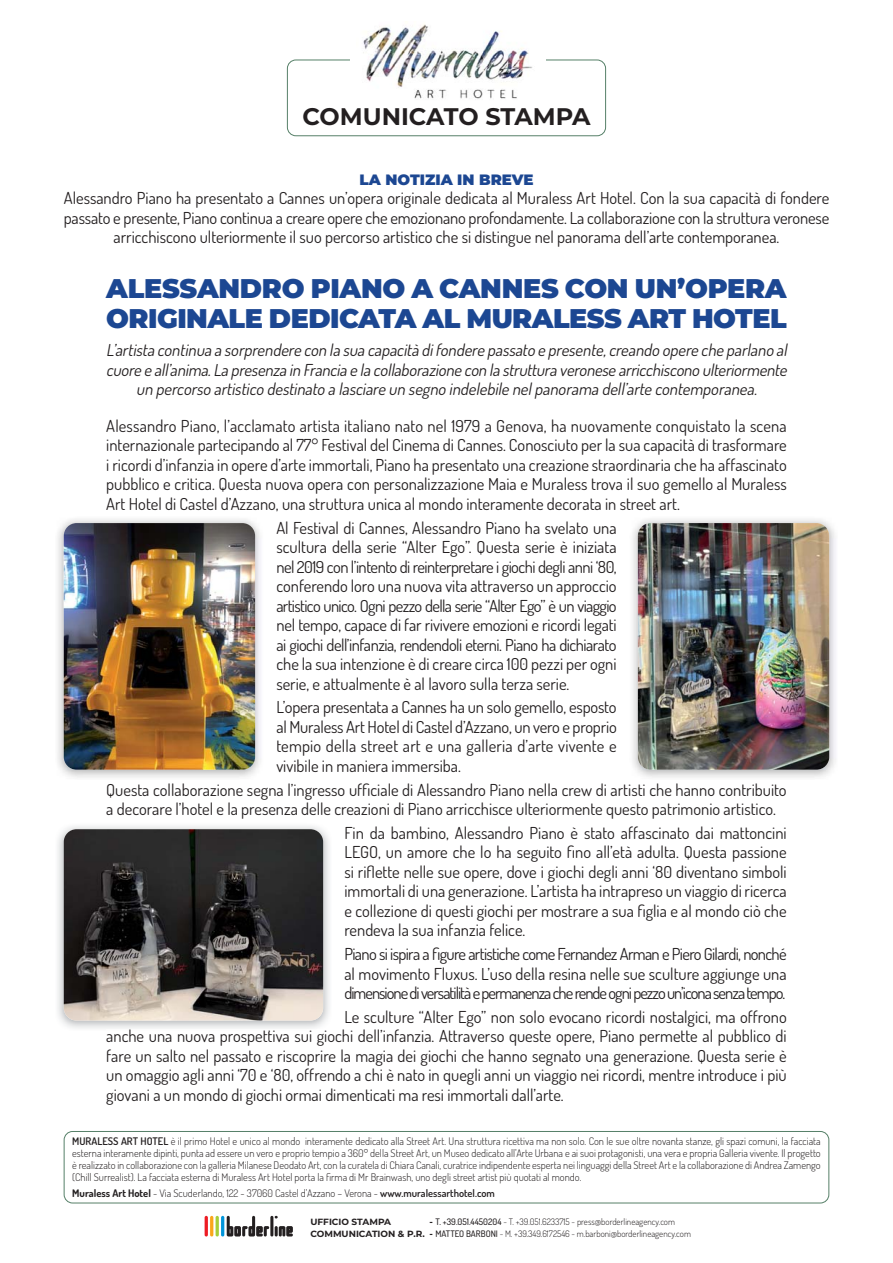
<style>
.page{position:relative;width:893px;height:1263px;background:#fff}
.page>*{position:absolute;margin:0;border:0;box-sizing:border-box;transform-origin:0 0}
.t1{font:900 27px/30px "Montserrat";letter-spacing:-.02em;color:#1c4792}
.t2{font:700 24px "Montserrat";letter-spacing:-.005em;color:#231f20}
.t3{font:16.5px/19.5px "Dosis";color:#231f20;text-align:justify}
.t4{font:italic 16.5px/19.5px "Dosis";color:#231f20;text-align:center}
.t5{font:900 15px "Montserrat";color:#1c4792}
.t6{font:300 10.5px/12px "Dosis";color:#231f20;text-align:justify}
.t7{font:300 9px/12px "Dosis";color:#231f20}
.t8{font:700 9px "Montserrat";color:#231f20}
.s1{font-weight:600}
.s2{font-weight:700}
.s3{font-family:"Montserrat";font-weight:700}
.s4{font-weight:500}
</style>
<div class="page">
<svg style="left:205px;top:1216px;width:88px;height:21px"></svg>
<div style="left:64px;top:1131px;width:765px;height:72px;border:1px solid #568068;border-radius:9px"></div>
<div style="left:287px;top:60px;width:319px;height:76px;border:1px solid #568068;border-radius:9px"></div>
<div style="left:350px;top:21px;width:195px;height:80px;background:#fff"></div>
<img style="left:363px;top:24px;width:169px;height:75px">
<img style="left:632px;top:519px;width:204px;height:259px">
<img style="left:638px;top:523px;width:191px;height:247px;border-radius:13px">
<img style="left:57px;top:826px;width:272px;height:203px">
<img style="left:64px;top:829px;width:259px;height:192px;border-radius:13px">
<img style="left:57px;top:519px;width:204px;height:259px">
<img style="left:64px;top:523px;width:191px;height:247px;border-radius:13px">
<h2 class="t2" style="left:302px;top:106px;width:290px">COMUNICATO STAMPA</h2>
<p class="t5" style="left:359px;top:173px;width:176px">LA NOTIZIA IN BREVE</p>
<p class="t3" style="left:64px;top:190px;width:767px;text-align:center">Alessandro Piano ha presentato a Cannes un’opera originale dedicata al Muraless Art Hotel. Con la sua capacità di fondere passato e presente, Piano continua a creare opere che emozionano profondamente. La collaborazione con la struttura veronese arricchiscono ulteriormente il suo percorso artistico che si distingue nel panorama dell’arte contemporanea.</p>
<h1 class="t1" style="left:106px;top:275px;width:682px">ALESSANDRO PIANO A CANNES CON UN’OPERA<br>ORIGINALE DEDICATA AL MURALESS ART HOTEL</h1>
<p class="t4" style="left:106px;top:342px;width:685px">L’artista continua a sorprendere con la sua capacità difondere passato e presente,creando opere che parlano al cuore e all’anima.La presenza in Francia e la collaborazione con la struttura veronese arricchiscono ulteriormente un percorso artistico destinato a lasciare un segno indelebile nelpanorama dell’arte contemporanea.</p>
<p class="t3" style="left:106px;top:418px;width:682px">Alessandro Piano, l’acclamato artista italiano nato nel 1979 a Genova, ha nuovamente conquistato la scena internazionale partecipando al 77° Festival del Cinema di Cannes. Conosciuto per la sua capacità di trasformare i ricordi d’infanzia in opere d’arte immortali, Piano ha presentato una creazione straordinaria che ha affascinato pubblico e critica. Questa nuova opera con personalizzazione Maia e Muraless trova il suo gemello al Muraless Art Hotel di Castel d’Azzano, una struttura unica al mondo interamente decorata in street art.</p>
<p class="t3" style="left:276px;top:519px;width:342px">Al Festival di Cannes, Alessandro Piano ha svelato una scultura della serie “Alter Ego”. Questa serie è iniziata nel 2019 con l’intento di reinterpretare i giochi degli anni ‘80, conferendo loro una nuova vita attraverso un approccio artistico unico. Ogni pezzo della serie “Alter Ego” è un viaggio nel tempo, capace di far rivivere emozioni e ricordi legati ai giochi dell’infanzia, rendendoli eterni. Piano ha dichiarato che la sua intenzione è di creare circa 100 pezzi per ogni serie, e attualmente è al lavoro sulla terza serie.</p>
<p class="t3" style="left:276px;top:699px;width:342px">L’opera presentata a Cannes ha un solo gemello, esposto al Muraless Art Hotel di Castel d’Azzano, un vero e proprio tempio della street art e una galleria d’arte vivente e vivibile in maniera immersiba.</p>
<p class="t3" style="left:106px;top:781px;width:682px">Questa collaborazione segna l’ingresso ufficiale di Alessandro Piano nella crew di artisti che hanno contribuito a decorare l’hotel e la presenza delle creazioni di Piano arricchisce ulteriormente questo patrimonio artistico.</p>
<p class="t3" style="left:344px;top:825px;width:444px">Fin da bambino, Alessandro Piano è stato affascinato dai mattoncini LEGO, un amore che lo ha seguito fino all’età adulta. Questa passione si riflette nelle sue opere, dove i giochi degli anni ‘80 diventano simboli immortali di una generazione. L’artista ha intrapreso un viaggio di ricerca e collezione di questi giochi per mostrare a sua figlia e al mondo ciò che rendeva la sua infanzia felice.</p>
<p class="t3" style="left:344px;top:946px;width:444px">Piano si ispira a figure artistiche come Fernandez Arman e Piero Gilardi, nonché al movimento Fluxus. L’uso della resina nelle sue sculture aggiunge una dimensione di versatilità e permanenza che rende ogni pezzo un’icona senza tempo.</p>
<p class="t3" style="left:106px;top:1009px;width:682px;text-indent:238px">Le sculture “Alter Ego” non solo evocano ricordi nostalgici, ma offrono anc e una nuova prospe va su g ochi dell’infanzia. Attraverso queste opere, Piano permette al pubblico di fare un salto nel passato e riscoprire la magia dei giochi che hanno segnato una generazione. Questa serie è un omaggio agli anni ‘70 e ‘80, offrendo a chi è nato in quegli anni un viaggio nei ricordi, mentre introduce i più giovani a un mondo di giochi ormai dimenticati ma resi immortali dall’arte.</p>
<p class="t3" style="left:128px;top:1028px;width:10px">h</p>
<p class="t3" style="left:263px;top:1028px;width:14px">tti</p>
<p class="t3" style="left:309px;top:1028px;width:20px">i i</p>
<p class="t6" style="left:72px;top:1136px;width:750px"><span class="s1">MURALESS ART HOTEL</span> è il primo Hotel e unico al mondo interamente dedicato alla Street Art. Una struttura ricettiva ma non solo. Con le sue oltre novanta stanze, gli spazi comuni, la facciata esterna interamente dipinti, punta ad essere un vero e proprio tempio a 360° della Street Art, un Museo dedicato all’Arte Urbana e ai suoi protagonisti, una vera e propria Galleria vivente. Il progetto è realizzato in collaborazione con la galleria Milanese Deodato Art, con la curatela di Chiara Canali, curatrice indipendente esperta nei linguaggi della Street Art e la collaborazione di Andrea Zamengo (Chill Surrealist). La facciata esterna di Muraless Art Hotel porta la firma di Mr Brainwash, uno degli street artist più quotati al mondo.</p>
<p class="t6" style="left:72px;top:1189px;width:424px"><span class="s2">Muraless Art Hotel</span> - Via Scuderlando, 122 - 37060 Castel d’Azzano – Verona - <span class="s1">www.muralessarthotel.com</span></p>
<p class="t7" style="left:310px;top:1217px;width:382px;text-indent:119px"><span class="s3">-</span> <span class="s4">T. +39.051.4450204</span> - T. +39.051.6233715 - press@borderlineagency.com<br><span class="s3">COMMUNICATION &amp; P.R. -</span> <span class="s4">MATTEO BARBONI</span> - M. +39.349.6172546 - m.barboni@borderlineagency.com</p>
<p class="t8" style="left:310px;top:1218px;width:82px">UFFICIO STAMPA</p>
</div>
